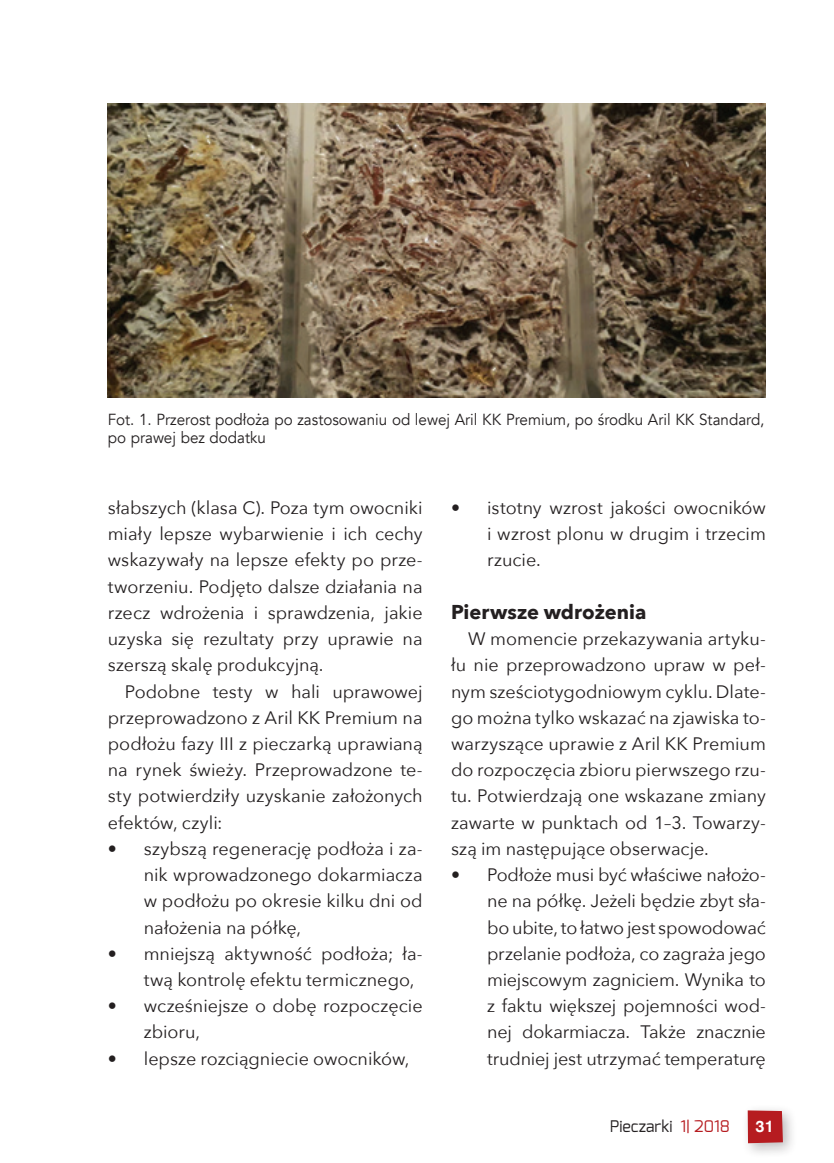
<style>
.page{position:relative;width:834px;height:1163px;background:#fff}
.page>*{position:absolute;margin:0;border:0;box-sizing:border-box;transform-origin:0 0}
.śródtytuł{font:700 20px "Avenir Next";color:#231f20}
.teksty_glowne{font:18px/26.2px "Avenir Next";color:#231f20;text-align:justify}
.podpisyFot{font:16px/18px "Avenir";color:#231f20;scale:.95 1}
.t1{font:16px "Exo";color:#231f20}
.t2{font:700 16px "Swis 721 EU";color:#fff}
.s1{color:#b61c20}
</style>
<div class="page">
<div style="left:740px;top:1103px;width:57px;height:54px;background:#231f20;opacity:.3"></div>
<svg style="left:747px;top:1110px;width:35px;height:32px"></svg>
<img style="left:108px;top:104px;width:657px;height:293px">
<p class="podpisyFot" style="left:108px;top:411px;width:692px">Fot. 1. Przerost podłoża po zastosowaniu od lewej Aril KK Premium, po środku Aril KK Standard, po prawej bez dodatku</p>
<p class="teksty_glowne" style="left:108px;top:494px;width:316px">słabszych (klasa C). Poza tym owocniki miały lepsze wybarwienie i ich cechy wskazywały na lepsze efekty po prze&shy;tworzeniu. Podjęto dalsze działania na rzecz wdrożenia i sprawdzenia, jakie uzyska się rezultaty przy uprawie na szerszą skalę produkcyjną.</p>
<p class="teksty_glowne" style="left:108px;top:678px;width:316px;text-indent:17px">Podobne testy w hali uprawowej przeprowadzono z Aril KK Premium na podłożu fazy III z pieczarką uprawianą na rynek świeży. Przeprowadzone te&shy;sty potwierdziły uzyskanie założonych efektów, czyli:</p>
<p class="teksty_glowne" style="left:144px;top:835px;width:280px;text-indent:-36px">• szybszą regenerację podłoża i za&shy;nik wprowadzonego dokarmiacza w podłożu po okresie kilku dni od nałożenia na półkę,</p>
<p class="teksty_glowne" style="left:144px;top:940px;width:280px;text-indent:-36px">• mniejszą aktywność podłoża; ła&shy;twą kontrolę efektu termicznego,</p>
<p class="teksty_glowne" style="left:144px;top:992px;width:280px;text-indent:-36px">• wcześniejsze o dobę rozpoczęcie zbioru,</p>
<p class="teksty_glowne" style="left:108px;top:1045px;width:303px">• lepsze rozciągniecie owocników,</p>
<p class="teksty_glowne" style="left:487px;top:494px;width:280px;text-indent:-36px">• istotny wzrost jakości owocników i wzrost plonu w drugim i trzecim rzucie.</p>
<p class="śródtytuł" style="left:451px;top:599px;width:197px">Pierwsze wdrożenia</p>
<p class="teksty_glowne" style="left:451px;top:625px;width:316px;text-indent:17px">W momencie przekazywania artyku&shy;łu nie przeprowadzono upraw w peł&shy;nym sześciotygodniowym cyklu. Dlate&shy;go można tylko wskazać na zjawiska to&shy;warzyszące uprawie z Aril KK Premium do rozpoczęcia zbioru pierwszego rzu&shy;tu. Potwierdzają one wskazane zmiany zawarte w punktach od 1–3. Towarzy&shy;szą im następujące obserwacje.</p>
<p class="teksty_glowne" style="left:487px;top:861px;width:280px;text-indent:-36px">• Podłoże musi być właściwe nałożo&shy;ne na półkę. Jeżeli będzie zbyt sła&shy;bo ubite, to łatwo jest spowodować przelanie podłoża, co zagraża jego miejscowym zagniciem. Wynika to z faktu większej pojemności wod&shy;nej dokarmiacza. Także znacznie trudniej jest utrzymać temperaturę</p>
<p class="t1" style="left:610px;top:1115px;width:121px">Pieczarki <span class="s1">1| 2018</span></p>
<p class="t2" style="left:755px;top:1115px;width:20px">31</p>
</div>
